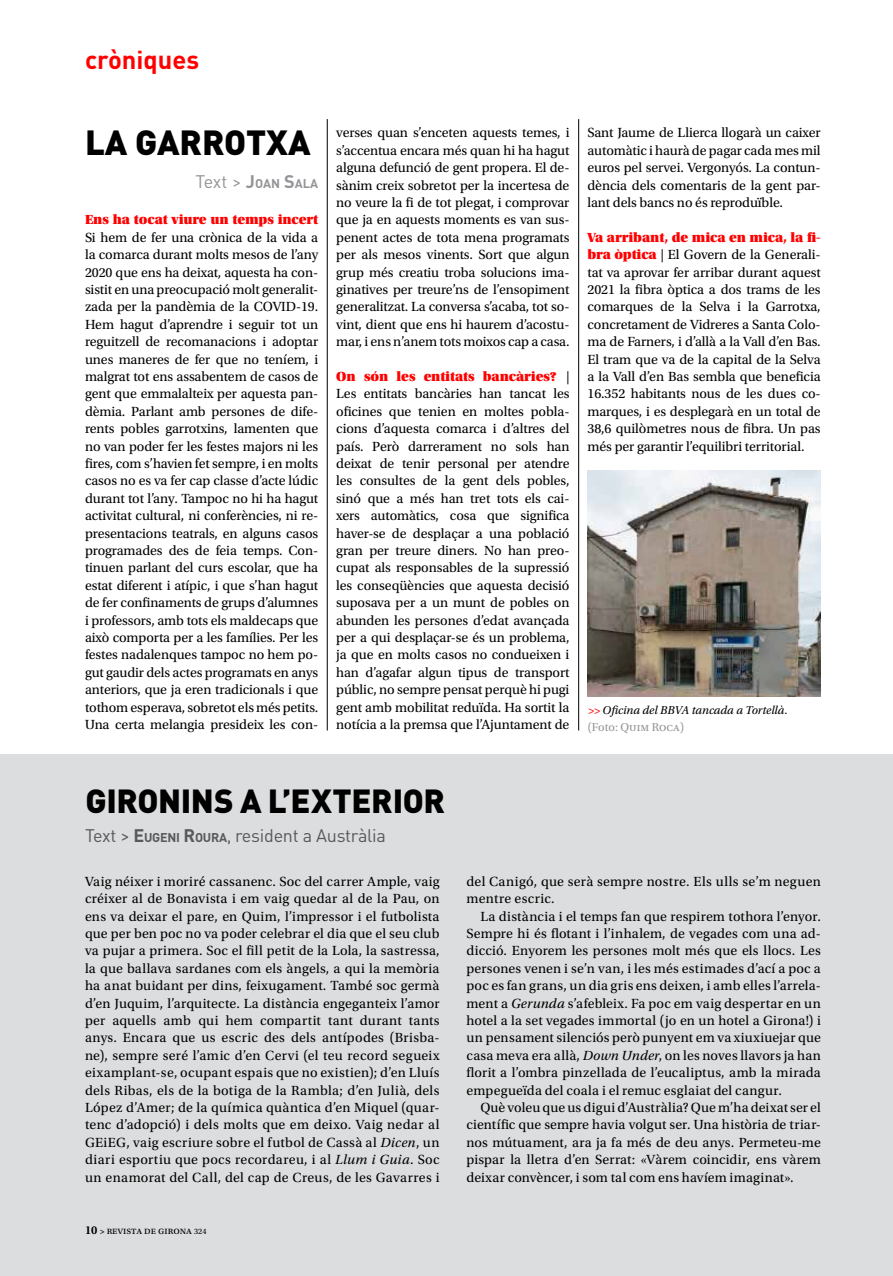
<style>
.page{position:relative;width:893px;height:1276px;background:#fff}
.page>*{position:absolute;margin:0;border:0;box-sizing:border-box;transform-origin:0 0}
.t1{font:900 34.5px "DIN Pro";color:#000}
.t2{font:900 33px "DIN Pro";letter-spacing:-.01em;color:#000}
.t3{font:700 25.5px "DIN Pro";color:#f00}
.t4{font:18px "DIN Pro";letter-spacing:-.015em;color:#58595b}
.t5{font:13.95px/17.4px "Utopia Std";letter-spacing:-.005em;color:#000;text-align:justify}
.t6{font:13.95px "Utopia Std Black Headline";letter-spacing:-.005em;color:#f00}
.t7{font:700 12.6px "DIN Pro";color:#939598}
.t8{font:italic 12px/16.8px "Utopia Std";color:#000}
.t9{font:10.5px "Utopia Std";color:#000}
.s1{font-weight:400;font-size:18px}
.s2{font-size:18px}
.s3{font-family:"Utopia Std";color:#000}
.s4{font-family:"Utopia Std Black Headline";color:#f00}
.s5{color:#f00}
.s6{font-style:normal;color:#939598}
.s7{font-weight:700}
.s8{font-weight:700;font-size:12.6px}
.s9{font-style:italic}
.s10{font-weight:600;font-size:12px}
.s11{font-weight:600;font-size:9px}
.s12{font-size:8.25px}
</style>
<div class="page">
<hr style="left:327px;top:119px;width:1px;height:611px;background:#000">
<hr style="left:578px;top:119px;width:1px;height:611px;background:#000">
<div style="left:0;top:754px;width:893px;height:522px;background:#dcddde"></div>
<img style="left:587px;top:471px;width:234px;height:225px">
<h3 class="t3" style="left:85px;top:39px;width:116px">cròniques</h3>
<h1 class="t1" style="left:85px;top:113px;width:227px">LA GARROTXA</h1>
<p class="t7" style="left:195px;top:173px;width:124px"><span class="s1">Text &gt;</span> <span class="s2">J</span>OAN <span class="s2">S</span>ALA</p>
<p class="t6" style="left:85px;top:212px;width:235px">Ens ha tocat viure un temps incert</p>
<p class="t5" style="left:85px;top:229px;width:235px">Si hem de fer una crònica de la vida a la comarca durant molts mesos de l’any 2020 que ens ha deixat, aquesta ha con&shy;sistit en una preocupació molt generalit&shy;zada per la pandèmia de la COVID-19.<br>Hem hagut d’aprendre i seguir tot un reguitzell de recomanacions i adoptar unes maneres de fer que no teníem, i malgrat tot ens assabentem de casos de gent que emmalalteix per aquesta pan&shy;dèmia. Parlant amb persones de dife&shy;rents pobles garrotxins, lamenten que no van poder fer les festes majors ni les fires, com s’havien fet sempre, i en molts casos no es va fer cap classe d’acte lúdic durant tot l’any. Tampoc no hi ha hagut activitat cultural, ni conferències, ni re&shy;presentacions teatrals, en alguns casos programades des de feia temps. Con&shy;tinuen parlant del curs escolar, que ha estat diferent i atípic, i que s’han hagut de fer confinaments de grups d’alumnes i professors, amb tots els maldecaps que això comporta per a les famílies. Per les festes nadalenques tampoc no hem po&shy;gut gaudir dels actes programats en anys anteriors, que ja eren tradicionals i que tothom esperava, sobretot els més petits.<br>Una certa melangia presideix les con-</p>
<p class="t5" style="left:336px;top:124px;width:235px">verses quan s’enceten aquests temes, i s’accentua encara més quan hi ha hagut alguna defunció de gent propera. El de&shy;sànim creix sobretot per la incertesa de no veure la fi de tot plegat, i comprovar que ja en aquests moments es van sus&shy;penent actes de tota mena programats per als mesos vinents. Sort que algun grup més creatiu troba solucions ima&shy;ginatives per treure’ns de l’ensopiment generalitzat. La conversa s’acaba, tot so&shy;vint, dient que ens hi haurem d’acostu&shy;mar, i ens n’anem tots moixos cap a casa.</p>
<p class="t6" style="left:336px;top:369px;width:235px">On són les entitats bancàries? <span class="s3">|</span></p>
<p class="t5" style="left:336px;top:385px;width:235px">Les entitats bancàries han tancat les oficines que tenien en moltes pobla&shy;cions d’aquesta comarca i d’altres del país. Però darrerament no sols han deixat de tenir personal per atendre les consultes de la gent dels pobles, sinó que a més han tret tots els cai&shy;xers automàtics, cosa que significa haver-se de desplaçar a una població gran per treure diners. No han preo&shy;cupat als responsables de la supressió les conseqüències que aquesta decisió suposava per a un munt de pobles on abunden les persones d’edat avançada per a qui desplaçar-se és un problema, ja que en molts casos no condueixen i han d’agafar algun tipus de transport públic, no sempre pensat perquè hi pugi gent amb mobilitat reduïda. Ha sortit la notícia a la premsa que l’Ajuntament de</p>
<p class="t5" style="left:587px;top:124px;width:235px">Sant Jaume de Llierca llogarà un caixer automàtic i haurà de pagar cada mes mil euros pel servei. Vergonyós. La contun&shy;dència dels comentaris de la gent par&shy;lant dels bancs no és reproduïble.</p>
<p class="t6" style="left:587px;top:230px;width:235px">Va arribant, de mica en mica, la fi-</p>
<p class="t5" style="left:587px;top:246px;width:235px"><span class="s4">bra òptica</span> | El Govern de la Generali&shy;tat va aprovar fer arribar durant aquest 2021 la fibra òptica a dos trams de les comarques de la Selva i la Garrotxa, concretament de Vidreres a Santa Colo&shy;ma de Farners, i d’allà a la Vall d’en Bas.<br>El tram que va de la capital de la Selva a la Vall d’en Bas sembla que beneficia 16.352 habitants nous de les dues co&shy;marques, i es desplegarà en un total de 38,6 quilòmetres nous de fibra. Un pas més per garantir l’equilibri territorial.</p>
<p class="t8" style="left:588px;top:701px;width:202px"><span class="s5">&gt;&gt;</span> Oficina del BBVA tancada a Tortellà. <span class="s6">(Foto: Quim Roca)</span></p>
<h2 class="t2" style="left:85px;top:773px;width:361px">GIRONINS A L’EXTERIOR</h2>
<p class="t4" style="left:85px;top:821px;width:302px">Text &gt; <span class="s7">E</span><span class="s8">UGENI</span> <span class="s7">R</span><span class="s8">OURA</span>, resident a Austràlia</p>
<p class="t5" style="left:85px;top:872px;width:356px">Vaig néixer i moriré cassanenc. Soc del carrer Ample, vaig créixer al de Bonavista i em vaig quedar al de la Pau, on ens va deixar el pare, en Quim, l’impressor i el futbolista que per ben poc no va poder celebrar el dia que el seu club va pujar a primera. Soc el fill petit de la Lola, la sastressa, la que ballava sardanes com els àngels, a qui la memòria ha anat buidant per dins, feixugament. També soc germà d’en Juquim, l’arquitecte. La distància engeganteix l’amor per aquells amb qui hem compartit tant durant tants anys. Encara que us escric des dels antípodes (Brisba&shy;ne), sempre seré l’amic d’en Cervi (el teu record segueix eixamplant-se, ocupant espais que no existien); d’en Lluís dels Ribas, els de la botiga de la Rambla; d’en Julià, dels López d’Amer; de la química quàntica d’en Miquel (quar&shy;tenc d’adopció) i dels molts que em deixo. Vaig nedar al GEiEG, vaig escriure sobre el futbol de Cassà al <span class="s9">Dicen</span>, un diari esportiu que pocs recordareu, i al <span class="s9">Llum i Guia</span>. Soc un enamorat del Call, del cap de Creus, de les Gavarres i</p>
<p class="t5" style="left:466px;top:872px;width:356px">del Canigó, que serà sempre nostre. Els ulls se’m neguen mentre escric.</p>
<p class="t5" style="left:466px;top:907px;width:356px;text-indent:14px">La distància i el temps fan que respirem tothora l’enyor.<br>Sempre hi és flotant i l’inhalem, de vegades com una ad&shy;dicció. Enyorem les persones molt més que els llocs. Les persones venen i se’n van, i les més estimades d’ací a poc a poc es fan grans, un dia gris ens deixen, i amb elles l’arrela&shy;ment a <span class="s9">Gerunda</span> s’afebleix. Fa poc em vaig despertar en un hotel a la set vegades immortal (jo en un hotel a Girona!) i un pensament silenciós però punyent em va xiuxiuejar que casa meva era allà, <span class="s9">Down Under</span>, on les noves llavors ja han florit a l’ombra pinzellada de l’eucaliptus, amb la mirada empegueïda del coala i el remuc esglaiat del cangur.</p>
<p class="t5" style="left:466px;top:1099px;width:356px;text-indent:14px">Què voleu que us digui d’Austràlia? Que m’ha deixat ser el científic que sempre havia volgut ser. Una història de triar&shy;nos mútuament, ara ja fa més de deu anys. Permeteu-me pispar la lletra d’en Serrat: «Vàrem coincidir, ens vàrem deixar convèncer, i som tal com ens havíem imaginat».</p>
<p class="t9" style="left:85px;top:1224px;width:123px"><span class="s10">10</span> <span class="s11">&gt;</span> revista de girona <span class="s12">324</span></p>
</div>
